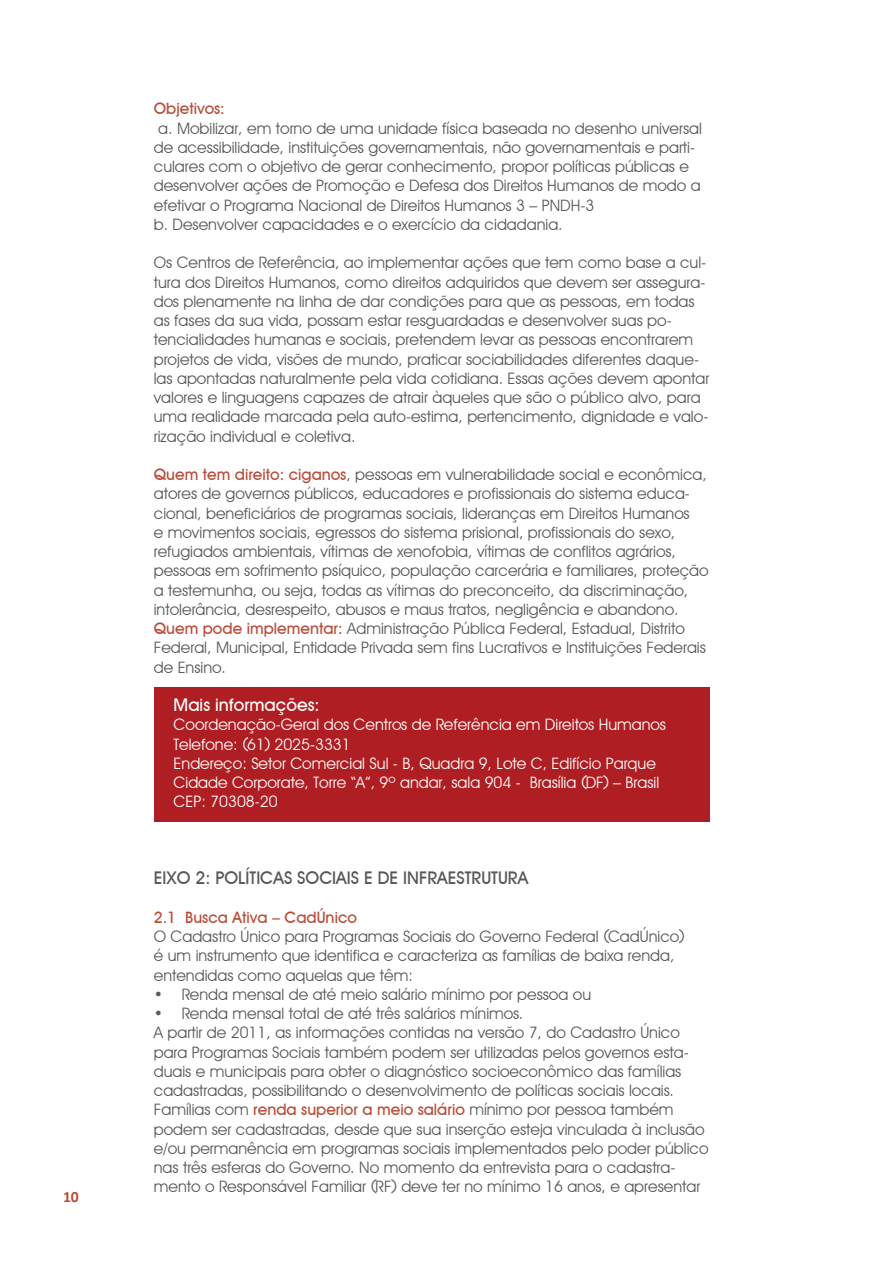
<style>
.page{position:relative;width:893px;height:1265px;background:#fff}
.page>*{position:absolute;margin:0;border:0;box-sizing:border-box;transform-origin:0 0}
.Título{font:700 17.5px "Decker";color:#57585a}
.box_título{font:700 17.5px "Decker";color:#fff}
.geral{font:15.75px/19.2px "Decker";color:#57585a}
.box{font:15.75px/19.2px "Decker";color:#fff}
.geral-2{font:700 15.75px "Decker";color:#ba4d3a}
.geral-3{font:700 15.75px "Calibri";color:#ba4d3a}
.s1{font-weight:700;color:#ba4d3a}
</style>
<div class="page">
<div style="left:154px;top:687px;width:555px;height:134px;background:#af1e22"></div>
<p class="geral-3" style="left:63px;top:1187px;width:17px">10</p>
<p class="geral-2" style="left:154px;top:99px;width:73px">Objetivos:</p>
<p class="geral" style="left:154px;top:118px;width:550px">a. Mobilizar, em torno de uma unidade física baseada no desenho universal de acessibilidade, instituições governamentais, não governamentais e parti&shy;culares com o objetivo de gerar conhecimento, propor políticas públicas e desenvolver ações de Promoção e Defesa dos Direitos Humanos de modo a efetivar o Programa Nacional de Direitos Humanos 3 – PNDH-3</p>
<p class="geral" style="left:154px;top:215px;width:410px">b. Desenvolver capacidades e o exercício da cidadania.</p>
<p class="geral" style="left:154px;top:253px;width:557px">Os Centros de Referência, ao implementar ações que tem como base a cul&shy;tura dos Direitos Humanos, como direitos adquiridos que devem ser assegura&shy;dos plenamente na linha de dar condições para que as pessoas, em todas as fases da sua vida, possam estar resguardadas e desenvolver suas po&shy;tencialidades humanas e sociais, pretendem levar as pessoas encontrarem projetos de vida, visões de mundo, praticar sociabilidades diferentes daque&shy;las apontadas naturalmente pela vida cotidiana. Essas ações devem apontar valores e linguagens capazes de atrair àqueles que são o público alvo, para uma realidade marcada pela auto-estima, pertencimento, dignidade e valo&shy;rização individual e coletiva.</p>
<p class="geral" style="left:154px;top:465px;width:556px"><span class="s1">Quem tem direito: ciganos</span>, pessoas em vulnerabilidade social e econômica, atores de governos públicos, educadores e profissionais do sistema educa&shy;cional, beneficiários de programas sociais, lideranças em Direitos Humanos<br>e movimentos sociais, egressos do sistema prisional, profissionais do sexo, refugiados ambientais, vítimas de xenofobia, vítimas de conflitos agrários, pessoas em sofrimento psíquico, população carcerária e familiares, proteção a testemunha, ou seja, todas as vítimas do preconceito, da discriminação, intolerância, desrespeito, abusos e maus tratos, negligência e abandono.</p>
<p class="geral" style="left:154px;top:619px;width:554px"><span class="s1">Quem pode implementar:</span> Administração Pública Federal, Estadual, Distrito<br>Federal, Municipal, Entidade Privada sem fins Lucrativos e Instituições Federais de Ensino.</p>
<p class="box_título" style="left:174px;top:694px;width:147px">Mais informações:</p>
<p class="box" style="left:174px;top:715px;width:494px">Coordenação-Geral dos Centros de Referência em Direitos Humanos<br>Telefone: (61) 2025-3331</p>
<p class="box" style="left:174px;top:754px;width:487px">Endereço: Setor Comercial Sul - B, Quadra 9, Lote C, Edifício Parque<br>Cidade Corporate, Torre “A”, 9º andar, sala 904 - Brasília (DF) – Brasil<br>CEP: 70308-20</p>
<p class="Título" style="left:154px;top:868px;width:376px">EIXO 2: POLÍTICAS SOCIAIS E DE INFRAESTRUTURA</p>
<p class="geral-2" style="left:154px;top:908px;width:205px">2.1 Busca Ativa – CadÚnico</p>
<p class="geral" style="left:154px;top:927px;width:532px">O Cadastro Único para Programas Sociais do Governo Federal (CadÚnico) é um instrumento que identifica e caracteriza as famílias de baixa renda, entendidas como aquelas que têm:</p>
<p class="geral" style="left:154px;top:985px;width:439px">• Renda mensal de até meio salário mínimo por pessoa ou</p>
<p class="geral" style="left:154px;top:1004px;width:371px">• Renda mensal total de até três salários mínimos.</p>
<p class="geral" style="left:154px;top:1023px;width:537px">A partir de 2011, as informações contidas na versão 7, do Cadastro Único para Programas Sociais também podem ser utilizadas pelos governos esta&shy;duais e municipais para obter o diagnóstico socioeconômico das famílias cadastradas, possibilitando o desenvolvimento de políticas sociais locais.</p>
<p class="geral" style="left:154px;top:1100px;width:556px">Famílias com <span class="s1">renda superior a meio salário</span> mínimo por pessoa também podem ser cadastradas, desde que sua inserção esteja vinculada à inclusão e/ou permanência em programas sociais implementados pelo poder público nas três esferas do Governo. No momento da entrevista para o cadastra&shy;mento o Responsável Familiar (RF) deve ter no mínimo 16 anos, e apresentar</p>
</div>
